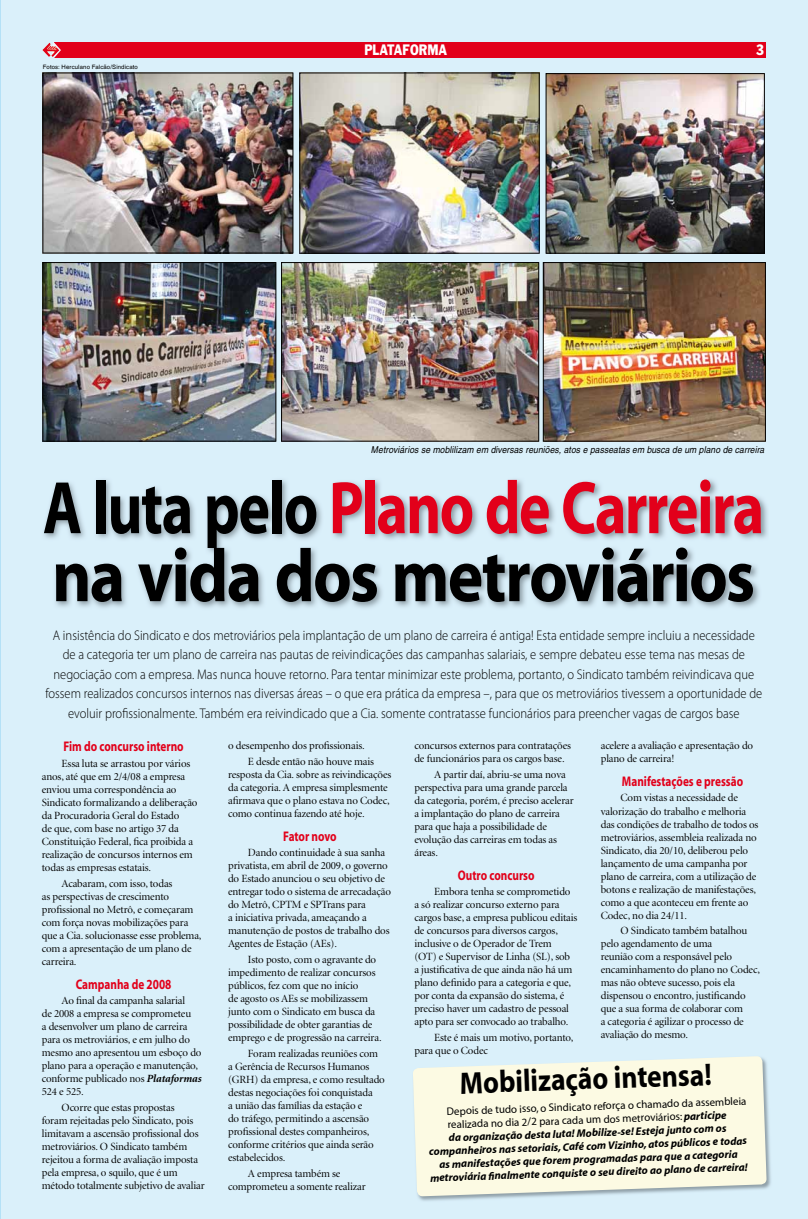
<style>
.page{position:relative;width:808px;height:1219px;background:#daf0fa}
.page>*{position:absolute;margin:0;border:0;box-sizing:border-box;transform-origin:0 0}
.t1{font:700 75px/68px "Myriad";letter-spacing:-.03em;color:#000;scale:.8 1}
.t2{font:700 31.3px "Myriad";color:#000;scale:.88 1}
.t3{font:300 14px/19.5px "Myriad Pro";color:#000;text-align:center;scale:.9 1}
.t4{font:700 14px "Myriad";color:#e2001a;scale:.8 1}
.t5{font:14px "Franklin Gothic";color:#fff;scale:.8 1}
.t6{font:11px/13px "Minion Display";letter-spacing:-.01em;color:#000}
.t7{font:italic 700 11px "Myriad";color:#000}
.t8{font:11px "Myriad";color:#000}
.t9{font:italic 9.5px "Helvetica";letter-spacing:.01em;color:#000;scale:.9 1}
.t10{font:6px "Switzerland Plain";letter-spacing:.02em;color:#000}
.s1{color:#e2001a}
.s2{font-family:"Minion";font-weight:700;font-style:italic}
.s3{font-weight:700;font-style:italic}
</style>
<div class="page">
<hr style="left:0;top:0;width:1px;height:1219px;background:#b4e1f6">
<div style="left:54px;top:43px;width:712px;height:15px;background:#e2001a"></div>
<svg style="left:53px;top:42px;width:8px;height:16px"></svg>
<img style="left:42px;top:43px;width:17px;height:14px">
<img style="left:44px;top:479px;width:724px;height:129px">
<img style="left:42px;top:72px;width:251px;height:182px">
<img style="left:299px;top:72px;width:241px;height:182px">
<img style="left:42px;top:262px;width:234px;height:180px">
<img style="left:543px;top:262px;width:223px;height:180px">
<img style="left:281px;top:262px;width:258px;height:180px">
<img style="left:545px;top:73px;width:220px;height:181px">
<img style="left:418px;top:1079px;width:353px;height:122px">
<svg style="left:413px;top:1056px;width:354px;height:140px;background:#f7f7e3"></svg>
<p class="t10" style="left:43px;top:63px;width:97px">Fotos: Herculano Falcão/Sindicato</p>
<p class="t5" style="left:365px;top:41px;width:105px">PLATAFORMA</p>
<p class="t5" style="left:756px;top:41px;width:12px">3</p>
<p class="t9" style="left:371px;top:444px;width:439px">Metroviários se moblilizam em diversas reuniões, atos e passeatas em busca de um plano de carreira</p>
<h1 class="t1" style="left:43px;top:477px;width:903px">A luta pelo <span class="s1">Plano de Carreira </span>na vida dos metroviários</h1>
<p class="t3" style="left:45px;top:625px;width:798px">A insistência do Sindicato e dos metroviários pela implantação de um plano de carreira é antiga! Esta entidade sempre incluiu a necessidade de a categoria ter um plano de carreira nas pautas de reivindicações das campanhas salariais, e sempre debateu esse tema nas mesas de negociação com a empresa. Mas nunca houve retorno. Para tentar minimizar este problema, portanto, o Sindicato também reivindicava que fossem realizados concursos internos nas diversas áreas – o que era prática da empresa –, para que os metroviários tivessem a oportunidade de evoluir profissionalmente. Também era reivindicado que a Cia. somente contratasse funcionários para preencher vagas de cargos base</p>
<p class="t4" style="left:64px;top:739px;width:152px">Fim do concurso interno</p>
<p class="t6" style="left:42px;top:758px;width:157px;text-indent:20px">Essa luta se arrastou por vários anos, até que em 2/4/08 a empresa enviou uma correspondência ao Sindicato formalizando a deliberação da Procuradoria Geral do Estado<br>de que, com base no artigo 37 da Constituição Federal, fica proibida a realização de concursos internos em todas as empresas estatais.</p>
<p class="t6" style="left:42px;top:877px;width:161px;text-indent:20px">Acabaram, com isso, todas<br>as perspectivas de crescimento profissional no Metrô, e começaram com força novas mobilizações para que a Cia. solucionasse esse problema, com a apresentação de um plano de carreira.</p>
<p class="t4" style="left:76px;top:977px;width:121px">Campanha de 2008</p>
<p class="t6" style="left:42px;top:995px;width:161px;text-indent:20px">Ao final da campanha salarial<br>de 2008 a empresa se comprometeu<br>a desenvolver um plano de carreira para os metroviários, e em julho do mesmo ano apresentou um esboço do plano para a operação e manutenção, conforme publicado nos <span class="s2">Plataformas<br></span>524 e 525.</p>
<p class="t6" style="left:42px;top:1102px;width:164px;text-indent:20px">Ocorre que estas propostas<br>foram rejeitadas pelo Sindicato, pois limitavam a ascensão profissional dos metroviários. O Sindicato também rejeitou a forma de avaliação imposta pela empresa, o squilo, que é um método totalmente subjetivo de avaliar</p>
<p class="t6" style="left:248px;top:738px;width:128px;line-height:15.8px;text-indent:-20px">o desempenho dos profissionais.<br>E desde então não houve mais</p>
<p class="t6" style="left:228px;top:768px;width:165px">resposta da Cia. sobre as reivindicações da categoria. A empresa simplesmente afirmava que o plano estava no Codec, como continua fazendo até hoje.</p>
<p class="t4" style="left:283px;top:829px;width:68px">Fator novo</p>
<p class="t6" style="left:228px;top:847px;width:164px;text-indent:20px">Dando continuidade à sua sanha privatista, em abril de 2009, o governo do Estado anunciou o seu objetivo de entregar todo o sistema de arrecadação do Metrô, CPTM e SPTrans para<br>a iniciativa privada, ameaçando a manutenção de postos de trabalho dos Agentes de Estação (AEs).</p>
<p class="t6" style="left:228px;top:954px;width:155px;text-indent:20px">Isto posto, com o agravante do impedimento de realizar concursos públicos, fez com que no início<br>de agosto os AEs se mobilizassem junto com o Sindicato em busca da possibilidade de obter garantias de emprego e de progressão na carreira.</p>
<p class="t6" style="left:228px;top:1047px;width:158px;text-indent:20px">Foram realizadas reuniões com a Gerência de Recursos Humanos (GRH) da empresa, e como resultado destas negociações foi conquistada<br>a união das famílias da estação e<br>do tráfego, permitindo a ascensão profissional destes companheiros, conforme critérios que ainda serão estabelecidos.</p>
<p class="t6" style="left:228px;top:1167px;width:139px;text-align:center">A empresa também se comprometeu a somente realizar</p>
<p class="t6" style="left:414px;top:740px;width:158px">concursos externos para contratações de funcionários para os cargos base.</p>
<p class="t6" style="left:414px;top:768px;width:161px;text-indent:20px">A partir daí, abriu-se uma nova perspectiva para uma grande parcela da categoria, porém, é preciso acelerar a implantação do plano de carreira para que haja a possibilidade de evolução das carreiras em todas as áreas.</p>
<p class="t4" style="left:458px;top:868px;width:97px">Outro concurso</p>
<p class="t6" style="left:414px;top:886px;width:164px;text-indent:20px">Embora tenha se comprometido a só realizar concurso externo para cargos base, a empresa publicou editais de concursos para diversos cargos, inclusive o de Operador de Trem<br>(OT) e Supervisor de Linha (SL), sob a justificativa de que ainda não há um plano definido para a categoria e que, por conta da expansão do sistema, é preciso haver um cadastro de pessoal apto para ser convocado ao trabalho.</p>
<p class="t6" style="left:414px;top:1032px;width:161px;text-indent:20px">Este é mais um motivo, portanto, para que o Codec</p>
<p class="t6" style="left:601px;top:740px;width:154px">acelere a avaliação e apresentação do plano de carreira!</p>
<p class="t4" style="left:622px;top:774px;width:153px">Manifestações e pressão</p>
<p class="t6" style="left:601px;top:792px;width:159px;text-indent:20px">Com vistas a necessidade de valorização do trabalho e melhoria das condições de trabalho de todos os metroviários, assembleia realizada no Sindicato, dia 20/10, deliberou pelo lançamento de uma campanha por plano de carreira, com a utilização de botons e realização de manifestações, como a que aconteceu em frente ao Codec, no dia 24/11.</p>
<p class="t6" style="left:601px;top:925px;width:161px;text-indent:20px">O Sindicato também batalhou pelo agendamento de uma<br>reunião com a responsável pelo encaminhamento do plano no Codec, mas não obteve sucesso, pois ela dispensou o encontro, justificando que a sua forma de colaborar com<br>a categoria é agilizar o processo de avaliação do mesmo.</p>
<h2 class="t2" style="left:459px;top:1067px;width:288px;rotate:-2deg">Mobilização intensa!</h2>
<p class="t8" style="left:446px;top:1106px;width:301px;rotate:-2deg">Depois de tudo isso, o Sindicato reforça o chamado da assembleia</p>
<p class="t8" style="left:447px;top:1119px;width:281px;rotate:-2deg">realizada no dia 2/2 para cada um dos metroviários: <span class="s3">participe</span></p>
<p class="t7" style="left:448px;top:1132px;width:279px;rotate:-2deg">da organização desta luta! Mobilize-se! Esteja junto com os</p>
<p class="t7" style="left:429px;top:1146px;width:320px;rotate:-2deg">companheiros nas setoriais, Café com Vizinho, atos públicos e todas</p>
<p class="t7" style="left:439px;top:1159px;width:300px;rotate:-2deg">as manifestações que forem programadas para que a categoria</p>
<p class="t7" style="left:430px;top:1172px;width:319px;rotate:-2deg">metroviária fi nalmente conquiste o seu direito ao plano de carreira!</p>
</div>
